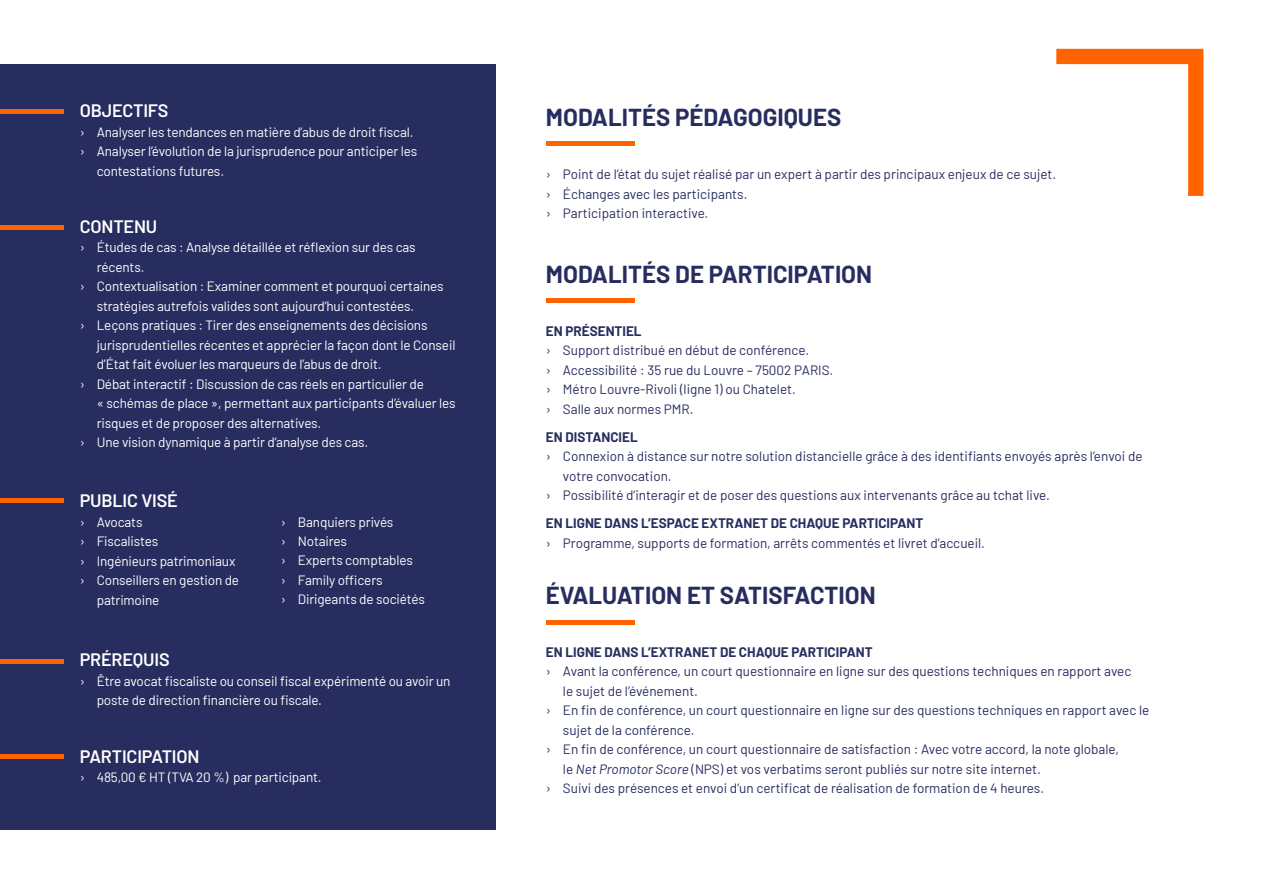
<style>
.page{position:relative;width:1263px;height:893px;background:#fff}
.page>*{position:absolute;margin:0;border:0;box-sizing:border-box;transform-origin:0 0}
.t1{font:700 24px "Barlow";color:#272d5f}
.t2{font:600 18px "Barlow";letter-spacing:-.01em;color:#fff}
.t3{font:13.5px/19.5px "Barlow";color:#272d5f}
.t4{font:13.5px/19.5px "Barlow";letter-spacing:-.01em;color:#fff}
.t5{font:700 13.5px "Barlow";color:#272d5f}
.s1{font-style:italic}
</style>
<div class="page">
<div style="left:0;top:64px;width:495px;height:765px;background:#272d5f"></div>
<svg style="left:1056px;top:49px;width:147px;height:147px"></svg>
<hr style="left:0;top:659px;width:64px;height:4px;background:#ff6300">
<hr style="left:546px;top:299px;width:88px;height:4px;background:#ff6300">
<hr style="left:546px;top:142px;width:88px;height:4px;background:#ff6300">
<hr style="left:546px;top:620px;width:88px;height:4px;background:#ff6300">
<hr style="left:0;top:109px;width:64px;height:4px;background:#ff6300">
<div style="left:0;top:225px;width:64px;height:5px;background:#ff6300"></div>
<hr style="left:0;top:754px;width:64px;height:4px;background:#ff6300">
<hr style="left:0;top:499px;width:64px;height:4px;background:#ff6300">
<h2 class="t2" style="left:80px;top:97px;width:90px">OBJECTIFS</h2>
<p class="t4" style="left:80px;top:121px;width:335px">› Analyser les tendances en matière d’abus de droit fiscal.</p>
<p class="t4" style="left:80px;top:140px;width:339px">› Analyser l’évolution de la jurisprudence pour anticiper les</p>
<p class="t4" style="left:97px;top:160px;width:129px">contestations futures.</p>
<h2 class="t2" style="left:80px;top:213px;width:79px">CONTENU</h2>
<p class="t4" style="left:80px;top:237px;width:338px">› Études de cas : Analyse détaillée et réflexion sur des cas</p>
<p class="t4" style="left:97px;top:256px;width:49px">récents.</p>
<p class="t4" style="left:80px;top:276px;width:365px">› Contextualisation : Examiner comment et pourquoi certaines</p>
<p class="t4" style="left:97px;top:295px;width:319px">stratégies autrefois valides sont aujourd’hui contestées.</p>
<p class="t4" style="left:80px;top:315px;width:349px">› Leçons pratiques : Tirer des enseignements des décisions</p>
<p class="t4" style="left:97px;top:334px;width:360px">jurisprudentielles récentes et apprécier la façon dont le Conseil</p>
<p class="t4" style="left:97px;top:354px;width:286px">d’État fait évoluer les marqueurs de l’abus de droit.</p>
<p class="t4" style="left:80px;top:373px;width:346px">› Débat interactif : Discussion de cas réels en particulier de</p>
<p class="t4" style="left:97px;top:393px;width:360px">« schémas de place », permettant aux participants d’évaluer les</p>
<p class="t4" style="left:97px;top:412px;width:226px">risques et de proposer des alternatives.</p>
<p class="t4" style="left:80px;top:432px;width:290px">› Une vision dynamique à partir d’analyse des cas.</p>
<h2 class="t2" style="left:80px;top:487px;width:100px">PUBLIC VISÉ</h2>
<p class="t4" style="left:80px;top:511px;width:64px">› Avocats</p>
<p class="t4" style="left:80px;top:530px;width:80px">› Fiscalistes</p>
<p class="t4" style="left:80px;top:550px;width:157px">› Ingénieurs patrimoniaux</p>
<p class="t4" style="left:80px;top:569px;width:161px">› Conseillers en gestion de</p>
<p class="t4" style="left:97px;top:589px;width:64px">patrimoine</p>
<p class="t4" style="left:281px;top:511px;width:145px">› Banquiers privés<br>› Notaires<br>› Experts comptables<br>› Family officers<br>› Dirigeants de sociétés</p>
<h2 class="t2" style="left:80px;top:646px;width:92px">PRÉREQUIS</h2>
<p class="t4" style="left:97px;top:670px;width:355px;text-indent:-17px">› Être avocat fiscaliste ou conseil fiscal expérimenté ou avoir un poste de direction financière ou fiscale.</p>
<h2 class="t2" style="left:80px;top:743px;width:121px">PARTICIPATION</h2>
<p class="t4" style="left:80px;top:767px;width:243px">› 485,00 € HT (TVA 20 %) par participant.</p>
<h1 class="t1" style="left:546px;top:100px;width:297px">MODALITÉS PÉDAGOGIQUES</h1>
<p class="t3" style="left:546px;top:163px;width:512px">› Point de l’état du sujet réalisé par un expert à partir des principaux enjeux de ce sujet. › Échanges avec les participants.<br>› Participation interactive.</p>
<h1 class="t1" style="left:546px;top:257px;width:328px">MODALITÉS DE PARTICIPATION</h1>
<p class="t5" style="left:546px;top:321px;width:97px">EN PRÉSENTIEL</p>
<p class="t3" style="left:546px;top:339px;width:289px">› Support distribué en début de conférence.<br>› Accessibilité : 35 rue du Louvre – 75002 PARIS. › Métro Louvre-Rivoli (ligne 1) ou Chatelet.<br>› Salle aux normes PMR.</p>
<p class="t5" style="left:546px;top:427px;width:93px">EN DISTANCIEL</p>
<p class="t3" style="left:546px;top:445px;width:598px">› Connexion à distance sur notre solution distancielle grâce à des identifiants envoyés après l’envoi de</p>
<p class="t3" style="left:563px;top:465px;width:110px">votre convocation.</p>
<p class="t3" style="left:546px;top:484px;width:505px">› Possibilité d’interagir et de poser des questions aux intervenants grâce au tchat live.</p>
<p class="t5" style="left:546px;top:513px;width:379px">EN LIGNE DANS L’ESPACE EXTRANET DE CHAQUE PARTICIPANT</p>
<p class="t3" style="left:546px;top:532px;width:441px">› Programme, supports de formation, arrêts commentés et livret d’accueil.</p>
<h1 class="t1" style="left:546px;top:578px;width:331px">ÉVALUATION ET SATISFACTION</h1>
<p class="t5" style="left:546px;top:642px;width:328px">EN LIGNE DANS L’EXTRANET DE CHAQUE PARTICIPANT</p>
<p class="t3" style="left:546px;top:660px;width:587px">› Avant la conférence, un court questionnaire en ligne sur des questions techniques en rapport avec</p>
<p class="t3" style="left:563px;top:680px;width:137px">le sujet de l’événement.</p>
<p class="t3" style="left:546px;top:699px;width:605px">› En fin de conférence, un court questionnaire en ligne sur des questions techniques en rapport avec le</p>
<p class="t3" style="left:563px;top:719px;width:133px">sujet de la conférence.</p>
<p class="t3" style="left:546px;top:738px;width:575px">› En fin de conférence, un court questionnaire de satisfaction : Avec votre accord, la note globale,</p>
<p class="t3" style="left:563px;top:758px;width:479px">le <span class="s1">Net Promotor Score</span> (NPS) et vos verbatims seront publiés sur notre site internet.</p>
<p class="t3" style="left:546px;top:777px;width:500px">› Suivi des présences et envoi d’un certificat de réalisation de formation de 4 heures.</p>
</div>
